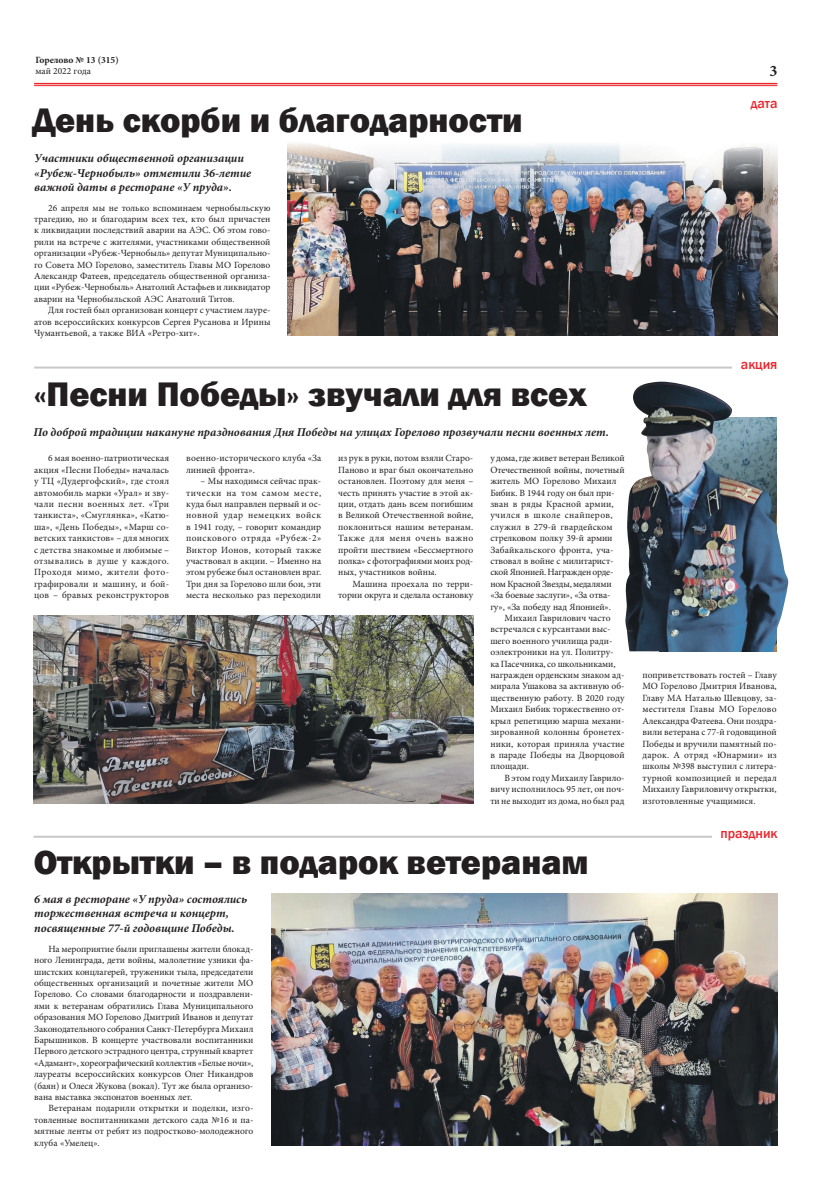
<style>
.page{position:relative;width:820px;height:1191px;background:#fff}
.page>*{position:absolute;margin:0;border:0;box-sizing:border-box;transform-origin:0 0}
.t1{font:800 35px "Franklin Gothic";color:#231f20}
.t2{font:700 16px "Minion Pro";color:#231f20}
.t3{font:500 14px "Franklin Gothic";color:#ea262d}
.t4{font:italic 700 12px/14.4px "Minion Pro";color:#231f20}
.t5{font:9.5px/11.4px "Minion Pro";color:#231f20;text-align:justify}
.t6{font:700 9.5px "Minion Pro";color:#231f20}
</style>
<div class="page">
<img style="left:762px;top:82px;width:15px;height:1px">
<hr style="left:34px;top:83px;width:743px;height:1px;background:#ea262d">
<hr style="left:34px;top:85px;width:743px;height:1px;background:#ea262d">
<hr style="left:34px;top:366px;width:743px;height:2px;background:#c7c8ca">
<div style="left:731px;top:359px;width:46px;height:9px;background:#fff"></div>
<img style="left:287px;top:143px;width:490px;height:193px">
<img style="left:33px;top:615px;width:440px;height:188px">
<hr style="left:33px;top:835px;width:678px;height:2px;background:#c7c8ca">
<img style="left:271px;top:894px;width:506px;height:251px">
<img style="left:625px;top:381px;width:163px;height:270px">
<svg style="left:287px;top:143px;width:237px;height:4px"></svg>
<p class="t6" style="left:35px;top:53px;width:85px">Горелово № 13 (315)</p>
<p class="t5" style="left:35px;top:66px;width:57px">май 2022 года</p>
<h1 class="t1" style="left:33px;top:98px;width:491px">День скорби и благодарности</h1>
<p class="t4" style="left:34px;top:151px;width:219px">Участники общественной организации «Рубеж-Чернобыль» отметили 36-летие важной даты в ресторане «У пруда».</p>
<p class="t5" style="left:34px;top:202px;width:238px;text-indent:14px">26 апреля мы не только вспоминаем чернобыльскую трагедию, но и благодарим всех тех, кто был причастен к ликвидации последствий аварии на АЭС. Об этом гово&shy;рили на встрече с жителями, участниками общественной организации «Рубеж-Чернобыль» депутат Муниципально&shy;го Совета МО Горелово, заместитель Главы МО Горелово Александр Фатеев, председатель общественной организа&shy;ции «Рубеж-Чернобыль» Анатолий Астафьев и ликвидатор аварии на Чернобыльской АЭС Анатолий Титов.</p>
<p class="t5" style="left:34px;top:304px;width:238px;text-indent:14px">Для гостей был организован концерт с участием лауре&shy;атов всероссийских конкурсов Сергея Русанова и Ирины Чумантьевой, а также ВИА «Ретро-хит».</p>
<h1 class="t1" style="left:34px;top:372px;width:554px">«Песни Победы» звучали для всех</h1>
<p class="t4" style="left:33px;top:424px;width:577px">По доброй традиции накануне празднования Дня Победы на улицах Горелово прозвучали песни военных лет.</p>
<p class="t5" style="left:34px;top:453px;width:136px;text-indent:14px">6 мая военно-патриотическая акция «Песни Победы» началась у ТЦ «Дудергофский», где стоял автомобиль марки «Урал» и зву&shy;чали песни военных лет. «Три танкиста», «Смуглянка», «Катю&shy;ша», «День Победы», «Марш со&shy;ветских танкистов» – для многих с детства знакомые и любимые – отзывались в душе у каждого.<br>Проходя мимо, жители фото&shy;графировали и машину, и бой&shy;цов – бравых реконструкторов</p>
<p class="t5" style="left:186px;top:453px;width:136px">военно-исторического клуба «За линией фронта».</p>
<p class="t5" style="left:186px;top:475px;width:136px;text-indent:14px">– Мы находимся сейчас прак&shy;тически на том самом месте, куда был направлен первый и ос&shy;новной удар немецких войск в 1941 году, – говорит командир поискового отряда «Рубеж-2» Виктор Ионов, который также участвовал в акции. – Именно на этом рубеже был остановлен враг.<br>Три дня за Горелово шли бои, эти места несколько раз переходили</p>
<p class="t5" style="left:338px;top:453px;width:136px">из рук в руки, потом взяли Старо-Паново и враг был окончательно остановлен. Поэтому для меня – честь принять участие в этой ак&shy;ции, отдать дань всем погибшим в Великой Отечественной войне, поклониться нашим ветеранам.<br>Также для меня очень важно пройти шествием «Бессмертного полка» с фотографиями моих род&shy;ных, участников войны.</p>
<p class="t5" style="left:338px;top:578px;width:136px;text-align:right">Машина проехала по терри&shy;тории округа и сделала остановку</p>
<p class="t5" style="left:490px;top:453px;width:136px;text-align:left">у дома, где живет ветеран Великой<br>Отечественной войны, почетный житель МО Горелово Михаил<br>Бибик. В 1944 году он был при&shy;зван в ряды Красной армии, учился в школе снайперов, служил в 279-й гвардейском стрелковом полку 39-й армии<br>Забайкальского фронта, уча&shy;ствовал в войне с милитарист&shy;ской Японией. Награжден орде&shy;ном Красной Звезды, медалями «За боевые заслуги», «За отва&shy;гу», «За победу над Японией».</p>
<p class="t5" style="left:490px;top:612px;width:136px;text-align:left;text-indent:14px">Михаил Гаврилович часто встречался с курсантами выс&shy;шего военного училища ради&shy;оэлектроники на ул. Политру&shy;ка Пасечника, со школьниками, награжден орденским знаком ад&shy;мирала Ушакова за активную об&shy;щественную работу. В 2020 году<br>Михаил Бибик торжественно от&shy;крыл репетицию марша механи&shy;зированной колонны бронетех&shy;ники, которая приняла участие в параде Победы на Дворцовой площади.</p>
<p class="t5" style="left:490px;top:772px;width:136px;text-indent:14px">В этом году Михаилу Гаврило&shy;вичу исполнилось 95 лет, он поч&shy;ти не выходит из дома, но был рад</p>
<h1 class="t1" style="left:34px;top:839px;width:556px">Открытки – в подарок ветеранам</h1>
<p class="t4" style="left:34px;top:891px;width:214px">6 мая в ресторане «У пруда» состоялись торжественная встреча и концерт, посвященные 77-й годовщине Победы.</p>
<p class="t5" style="left:34px;top:943px;width:220px;text-indent:14px">На мероприятие были приглашены жители блокад&shy;ного Ленинграда, дети войны, малолетние узники фа&shy;шистских концлагерей, труженики тыла, председатели общественных организаций и почетные жители МО Горелово. Со словами благодарности и поздравлени&shy;ями к ветеранам обратились Глава Муниципального образования МО Горелово Дмитрий Иванов и депутат Законодательного собрания Санкт-Петербурга Михаил Барышников. В концерте участвовали воспитанники Первого детского эстрадного центра, струнный квартет «Адамант», хореографический коллектив «Белые ночи», лауреаты всероссийских конкурсов Олег Никандров (баян) и Олеся Жукова (вокал). Тут же была организо&shy;вана выставка экспонатов военных лет.</p>
<p class="t5" style="left:34px;top:1102px;width:220px;text-indent:14px">Ветеранам подарили открытки и поделки, изго&shy;товленные воспитанниками детского сада №16 и па&shy;мятные ленты от ребят из подростково-молодежного клуба «Умелец».</p>
<h2 class="t2" style="left:769px;top:59px;width:9px">3</h2>
<h3 class="t3" style="left:750px;top:94px;width:28px">дата</h3>
<h3 class="t3" style="left:740px;top:355px;width:38px">акция</h3>
<p class="t5" style="left:642px;top:669px;width:136px">поприветствовать гостей – Главу МО Горелово Дмитрия Иванова, Главу МА Наталью Шевцову, за&shy;местителя Главы МО Горелово Александра Фатеева. Они поздра&shy;вили ветерана с 77-й годовщиной Победы и вручили памятный по&shy;дарок. А отряд «Юнармии» из школы №398 выступил с литера&shy;турной композицией и передал Михаилу Гавриловичу открытки, изготовленные учащимися.</p>
<h3 class="t3" style="left:720px;top:824px;width:58px">праздник</h3>
</div>
